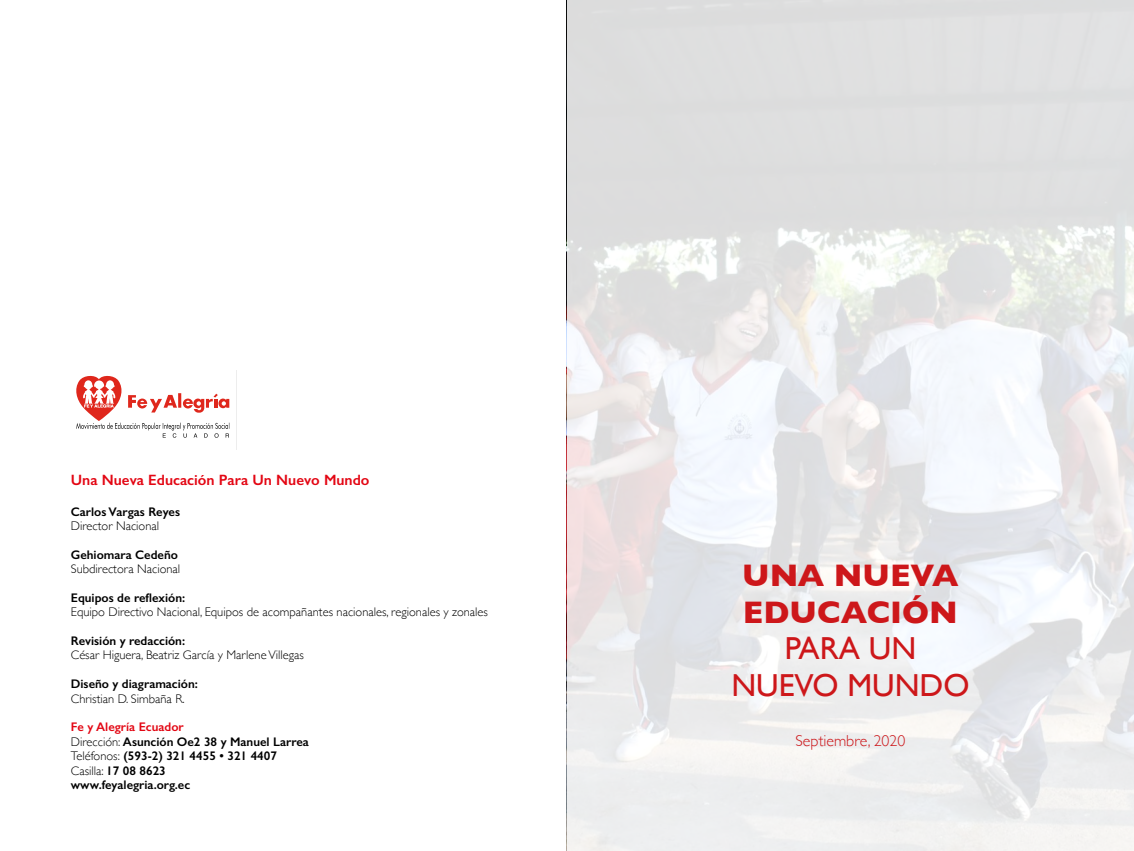
<style>
.page{position:relative;width:1134px;height:851px;background:#fff}
.page>*{position:absolute;margin:0;border:0;box-sizing:border-box;transform-origin:0 0}
.t1{font:700 31.75px/36.5px "Gill Sans";color:#cd171a}
.t2{font:31.75px/36.5px "Gill Sans";color:#cd171a;text-align:center}
.t3{font:300 15.88px "Gill Sans";color:#cd171a}
.t4{font:600 15px "Gill Sans";color:#e30613}
.t5{font:600 12.5px/14.4px "Gill Sans";color:#000}
.t6{font:300 12.5px "Gill Sans";color:#000}
.s1{color:#e30613}
.s2{font-weight:300}
</style>
<div class="page">
<img style="left:567px;top:0;width:567px;height:850px">
<svg style="left:76px;top:375px;width:154px;height:63px"></svg>
<p class="t4" style="left:71px;top:471px;width:300px">Una Nueva Educación Para Un Nuevo Mundo</p>
<p class="t5" style="left:71px;top:504px;width:111px">Carlos Vargas Reyes</p>
<p class="t6" style="left:71px;top:516px;width:90px">Director Nacional</p>
<p class="t5" style="left:71px;top:547px;width:109px">Gehiomara Cedeño</p>
<p class="t6" style="left:71px;top:559px;width:111px">Subdirectora Nacional</p>
<p class="t5" style="left:71px;top:590px;width:116px">Equipos de reflexión:</p>
<p class="t6" style="left:71px;top:602px;width:419px">Equipo Directivo Nacional, Equipos de acompañantes nacionales, regionales y zonales</p>
<p class="t5" style="left:71px;top:633px;width:116px">Revisión y redacción:</p>
<p class="t6" style="left:71px;top:645px;width:235px">César Higuera, Beatriz García y Marlene Villegas</p>
<p class="t5" style="left:71px;top:676px;width:128px">Diseño y diagramación:</p>
<p class="t6" style="left:71px;top:688px;width:115px">Christian D. Simbaña R.</p>
<p class="t5" style="left:71px;top:719px;width:239px"><span class="s1">Fe y Alegría Ecuador<br></span><span class="s2">Dirección:</span> Asunción Oe2 38 y Manuel Larrea<br><span class="s2">Teléfonos:</span> (593-2) 321 4455 • 321 4407<br><span class="s2">Casilla:</span> 17 08 8623<br>www.feyalegria.org.ec</p>
<h1 class="t1" style="left:742px;top:556px;width:218px">UNA NUEVA<br>EDUCACIÓN</h1>
<h1 class="t2" style="left:731px;top:629px;width:240px">PARA UN<br>NUEVO MUNDO</h1>
<p class="t3" style="left:795px;top:728px;width:111px">Septiembre, 2020</p>
</div>
